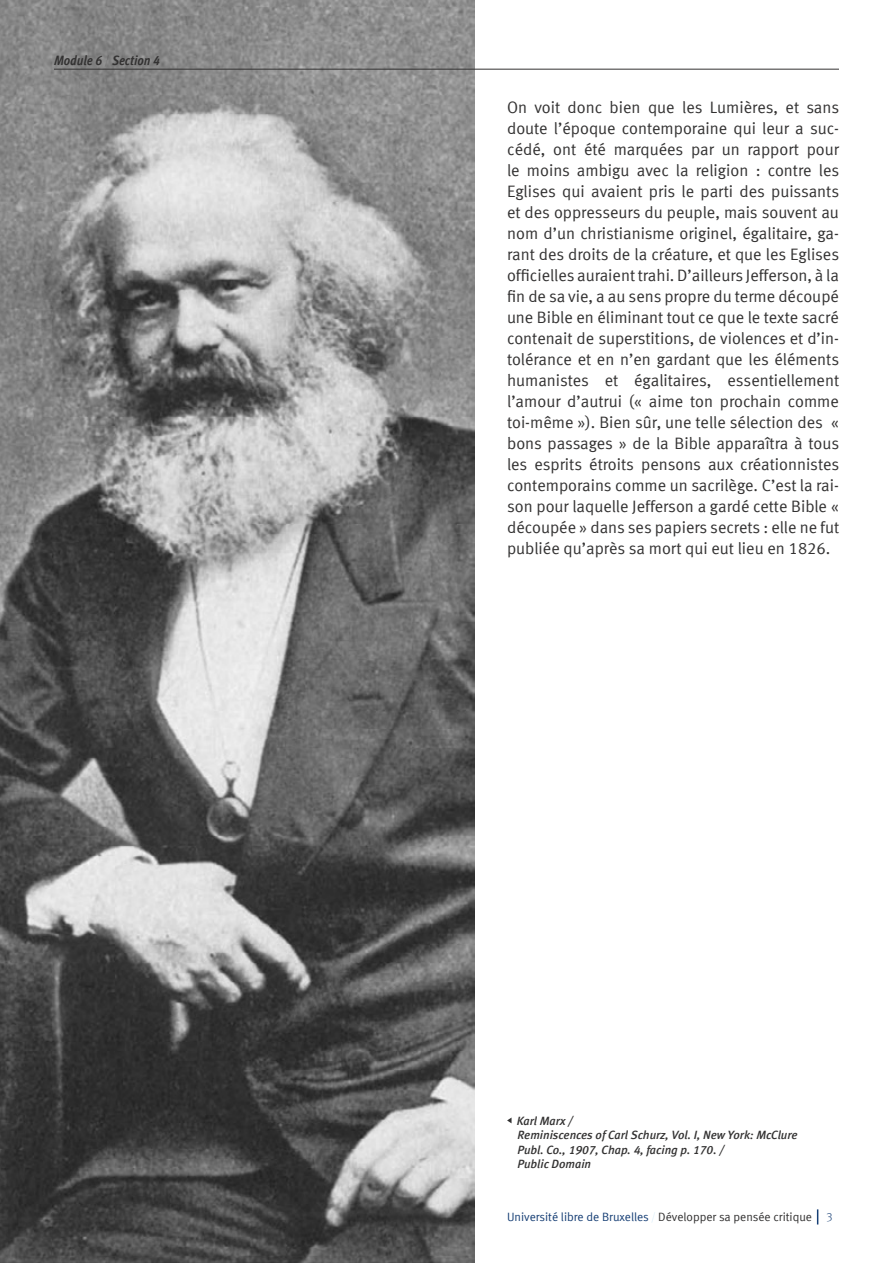
<style>
.page{position:relative;width:893px;height:1263px;background:#fff}
.page>*{position:absolute;margin:0;border:0;box-sizing:border-box;transform-origin:0 0}
.t1{font:16.5px/21px "Meta Normal LF";color:#333232;text-align:justify}
.t2{font:italic 13.5px "Meta Cond Bold Lf";color:#333232}
.t3{font:italic 12px/14.4px "Meta Medium LF";color:#333232}
.t4{font:12px "Meta Normal LF";color:#173f75}
.s1{font-family:"Meta Hairline LF";font-style:normal}
.s2{font-family:"Meta Hairline LF";color:#4ca7de}
.s3{color:#333232}
.s4{font-family:"Meta Light LF"}
</style>
<div class="page">
<svg style="left:817px;top:1209px;width:1px;height:15px"></svg>
<svg style="left:507px;top:1117px;width:5px;height:6px"></svg>
<img style="left:0;top:0;width:474px;height:1263px">
<hr style="left:54px;top:69px;width:785px;height:1px;background:#333232">
<p class="t2" style="left:54px;top:52px;width:108px">Module 6 <span class="s1">/</span> Section 4</p>
<p class="t1" style="left:507px;top:97px;width:334px">On voit donc bien que les Lumières, et sans doute l’époque contemporaine qui leur a suc&shy;cédé, ont été marquées par un rapport pour le moins ambigu avec la religion : contre les Eglises qui avaient pris le parti des puissants et des oppresseurs du peuple, mais souvent au nom d’un christianisme originel, égalitaire, ga&shy;rant des droits de la créature, et que les Eglises officielles auraient trahi. D’ailleurs Jefferson, à la fin de sa vie, a au sens propre du terme découpé une Bible en éliminant tout ce que le texte sacré contenait de superstitions, de violences et d’in&shy;tolérance et en n’en gardant que les éléments humanistes et égalitaires, essentiellement l’amour d’autrui (« aime ton prochain comme toi-même »). Bien sûr, une telle sélection des « bons passages » de la Bible apparaîtra à tous les esprits étroits pensons aux créationnistes contemporains comme un sacrilège. C’est la rai&shy;son pour laquelle Jefferson a gardé cette Bible « découpée » dans ses papiers secrets : elle ne fut publiée qu’après sa mort qui eut lieu en 1826.</p>
<p class="t3" style="left:517px;top:1113px;width:282px">Karl Marx /<br>Reminiscences of Carl Schurz, Vol. I, New York: McClure<br>Publ. Co., 1907, Chap. 4, facing p. 170. /<br>Public Domain</p>
<p class="t4" style="left:507px;top:1209px;width:327px">Université libre de Bruxelles <span class="s2">/</span> <span class="s3">Développer sa pensée critique</span> <span class="s4">3</span></p>
</div>
